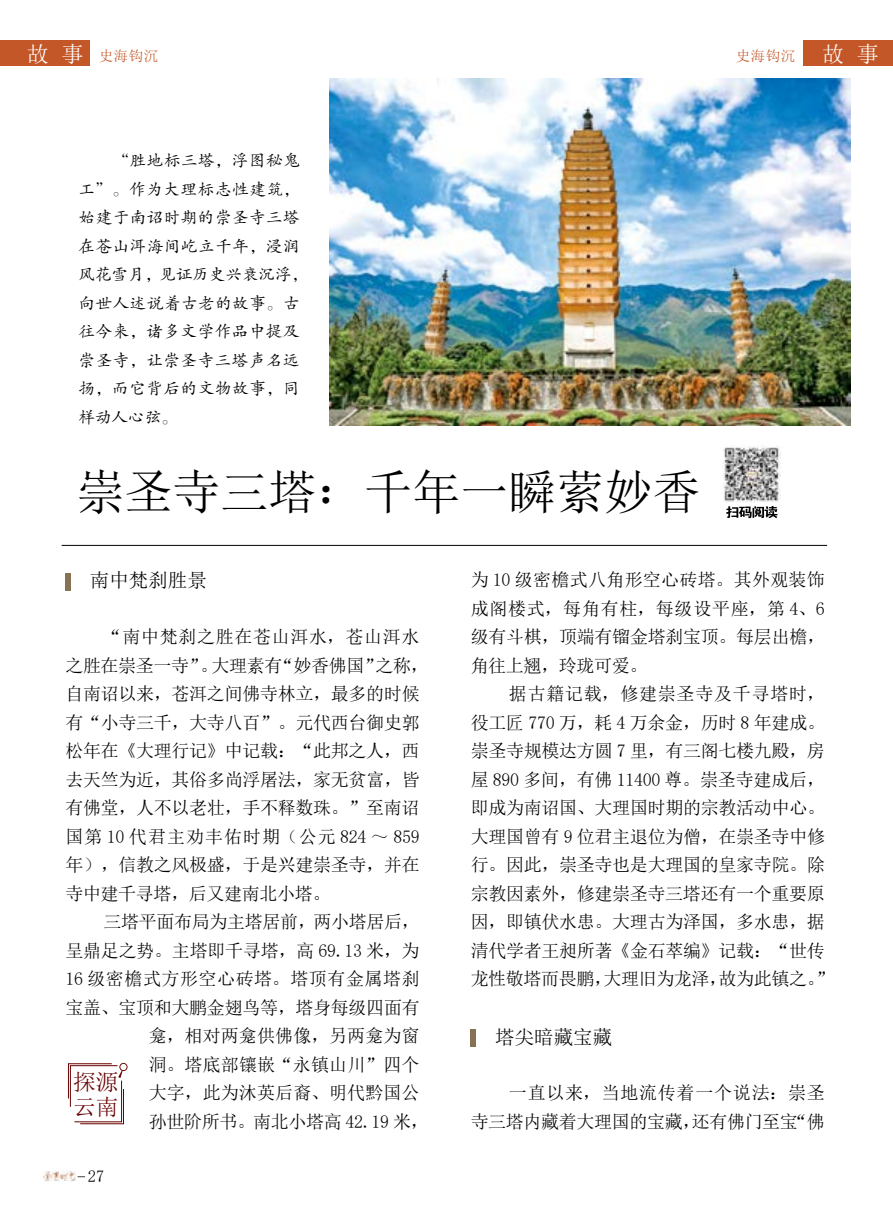
<style>
.page{position:relative;width:893px;height:1212px;background:#fff}
.page>*{position:absolute;margin:0;border:0;box-sizing:border-box;transform-origin:0 0}
.t1{font:48px "Sim Sun";color:#000}
.t2{font:22.8px/24.5px "Sim Sun";color:#680000}
.t3{font:19.5px "Sim Sun";color:#000}
.t4{font:18px/28.5px "Sim Sun";letter-spacing:-.015em;color:#000}
.t5{font:18px "Sim Sun";letter-spacing:.005em;color:#000}
.t6{font:18px "Sim Sun";letter-spacing:.03em;color:#000}
.t7{font:18px "Sim Sun";letter-spacing:.01em;color:#000}
.t8{font:16.5px/28.5px "FZKTK GBK1 0";letter-spacing:.035em;color:#000}
.t9{font:16.5px "Sim Sun";color:#000}
.t10{font:14.4px "Sim Sun";letter-spacing:.04em;color:#c45727}
.s1{font-size:22.35px;color:#fff}
</style>
<div class="page">
<img style="left:44px;top:1170px;width:32px;height:11px">
<div style="left:0;top:40px;width:90px;height:26px;background:#c45727"></div>
<div style="left:65px;top:573px;width:5px;height:17px;background:#877254"></div>
<div style="left:471px;top:1029px;width:5px;height:17px;background:#877254"></div>
<img style="left:723px;top:445px;width:58px;height:58px">
<svg style="left:726px;top:506px;width:51px;height:12px"></svg>
<svg style="left:68px;top:1063px;width:60px;height:61px"></svg>
<hr style="left:62px;top:545px;width:765px;height:1px;background:#000">
<img style="left:330px;top:79px;width:520px;height:347px">
<div style="left:804px;top:40px;width:89px;height:26px;background:#c45727"></div>
<p class="t10" style="left:26px;top:49px;width:133px"><span class="s1">故 事</span> 史海钩沉</p>
<p class="t8" style="left:79px;top:147px;width:231px;text-indent:34px">“胜地标三塔，浮图秘鬼工”。作为大理标志性建筑，始建于南诏时期的崇圣寺三塔在苍山洱海间屹立千年，浸润风花雪月，见证历史兴衰沉浮，向世人述说着古老的故事。古往今来，诸多文学作品中提及崇圣寺，让崇圣寺三塔声名远扬，而它背后的文物故事，同样动人心弦。</p>
<h1 class="t1" style="left:77px;top:468px;width:626px">崇圣寺三塔：千年一瞬萦妙香</h1>
<p class="t10" style="left:736px;top:49px;width:145px">史海钩沉 <span class="s1">故 事</span></p>
<p class="t3" style="left:90px;top:571px;width:118px">南中梵刹胜景</p>
<p class="t4" style="left:65px;top:622px;width:365px;text-indent:38px">“南中梵刹之胜在苍山洱水，苍山洱水之胜在崇圣一寺”。大理素有“妙香佛国”之称，自南诏以来，苍洱之间佛寺林立，最多的时候有“小寺三千，大寺八百”。元代西台御史郭松年在《大理行记》中记载：“此邦之人，西去天竺为近，其俗多尚浮屠法，家无贫富，皆有佛堂，人不以老壮，手不释数珠。”至南诏国第 10 代君主劝丰佑时期（公元 824 ～ 859年），信教之风极盛，于是兴建崇圣寺，并在寺中建千寻塔，后又建南北小塔。</p>
<p class="t4" style="left:104px;top:907px;width:317px">三塔平面布局为主塔居前，两小塔居后，</p>
<p class="t4" style="left:65px;top:936px;width:356px">呈鼎足之势。主塔即千寻塔，高 69.13 米，为</p>
<p class="t6" style="left:65px;top:970px;width:356px">16 级密檐式方形空心砖塔。塔顶有金属塔刹</p>
<p class="t4" style="left:65px;top:993px;width:356px">宝盖、宝顶和大鹏金翅鸟等，塔身每级四面有</p>
<p class="t5" style="left:149px;top:1027px;width:272px">龛，相对两龛供佛像，另两龛为窗</p>
<p class="t7" style="left:149px;top:1055px;width:272px">洞。塔底部镶嵌“永镇山川”四个</p>
<p class="t5" style="left:149px;top:1083px;width:272px">大字，此为沐英后裔、明代黔国公</p>
<p class="t4" style="left:149px;top:1107px;width:281px">孙世阶所书。南北小塔高 42.19 米，</p>
<p class="t2" style="left:73px;top:1070px;width:47px">探源云南</p>
<p class="t9" style="left:88px;top:1168px;width:18px">27</p>
<p class="t4" style="left:471px;top:565px;width:356px;text-align:justify">为 10 级密檐式八角形空心砖塔。其外观装饰成阁楼式，每角有柱，每级设平座，第 4、6级有斗棋，顶端有镏金塔刹宝顶。每层出檐，角往上翘，玲珑可爱。</p>
<p class="t4" style="left:471px;top:679px;width:365px;text-indent:38px">据古籍记载，修建崇圣寺及千寻塔时，役工匠 770 万，耗 4 万余金，历时 8 年建成。崇圣寺规模达方圆 7 里，有三阁七楼九殿，房屋 890 多间，有佛 11400 尊。崇圣寺建成后，即成为南诏国、大理国时期的宗教活动中心。大理国曾有 9 位君主退位为僧，在崇圣寺中修行。因此，崇圣寺也是大理国的皇家寺院。除宗教因素外，修建崇圣寺三塔还有一个重要原因，即镇伏水患。大理古为泽国，多水患，据清代学者王昶所著《金石萃编》记载：“世传龙性敬塔而畏鹏，大理旧为龙泽，故为此镇之。”</p>
<p class="t3" style="left:495px;top:1027px;width:118px">塔尖暗藏宝藏</p>
<p class="t4" style="left:471px;top:1078px;width:356px;text-align:right">一直以来，当地流传着一个说法：崇圣<br>寺三塔内藏着大理国的宝藏，还有佛门至宝“佛</p>
</div>
